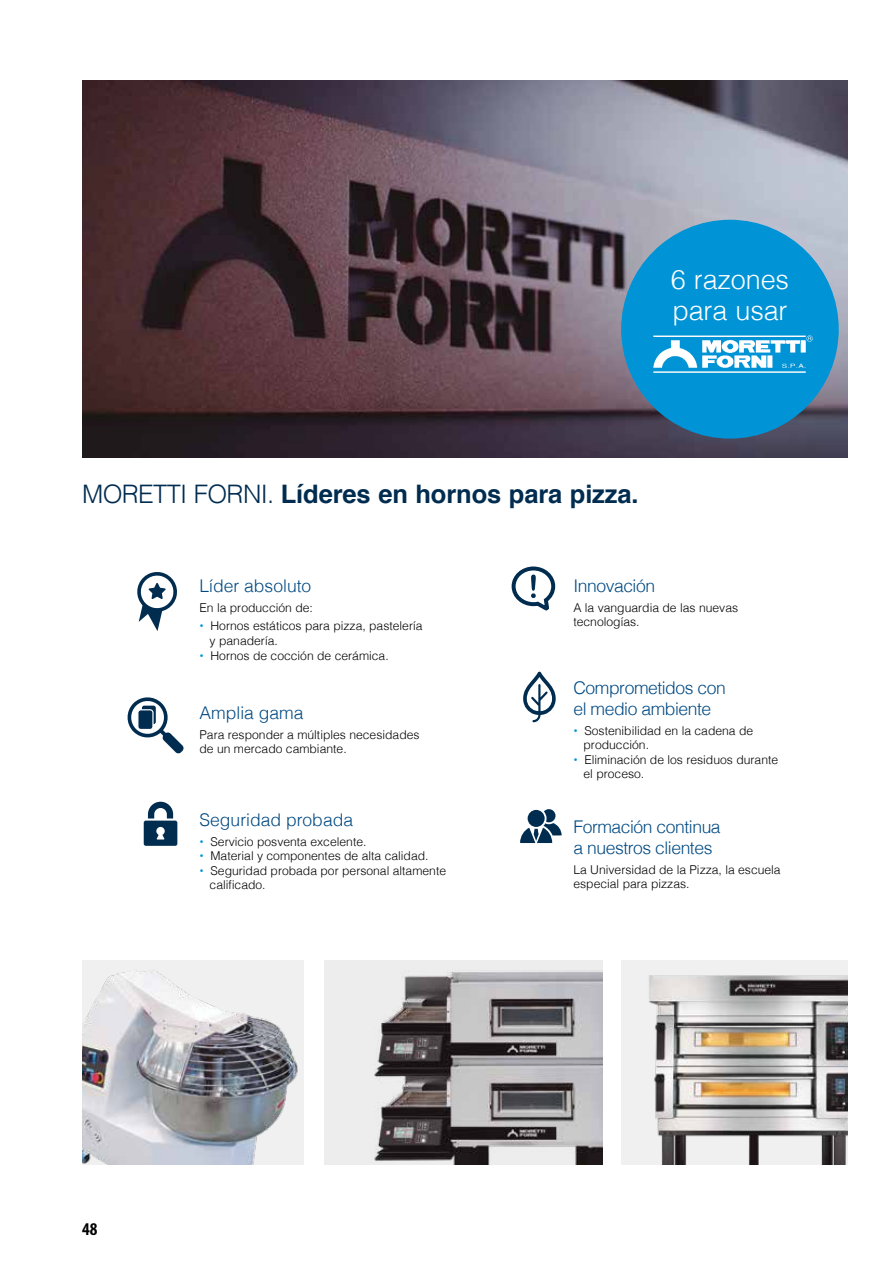
<style>
.page{position:relative;width:893px;height:1263px;background:#fff}
.page>*{position:absolute;margin:0;border:0;box-sizing:border-box;transform-origin:0 0}
.t1{font:300 27px/31.5px "Helvetica";letter-spacing:-.005em;color:#fff}
.t2{font:700 25.5px "Helvetica";letter-spacing:-.005em;color:#002c50}
.t3{font:700 condensed 18px "Myriad Pro";color:#000}
.t4{font:300 17.55px/21px "Helvetica";letter-spacing:-.025em;color:#004982}
.t5{font:300 17.55px "Helvetica";color:#004982}
.t6{font:300 12.15px/14.5px "Helvetica";color:#000}
.s1{font-weight:300}
.s2{font-family:"Helvetica Neue";font-weight:400;color:#0097d9}
</style>
<div class="page">
<img style="left:82px;top:81px;width:765px;height:376px">
<div style="left:324px;top:960px;width:278px;height:204px;background:#ededed"></div>
<img style="left:374px;top:970px;width:228px;height:194px">
<img style="left:82px;top:960px;width:222px;height:204px">
<div style="left:621px;top:960px;width:226px;height:204px;background:#f0f0f0"></div>
<img style="left:649px;top:975px;width:198px;height:189px">
<svg style="left:137px;top:572px;width:40px;height:59px"></svg>
<div style="left:621px;top:220px;width:218px;height:219px;background:#0093d6;border-radius:50%"></div>
<svg style="left:127px;top:697px;width:57px;height:57px"></svg>
<svg style="left:144px;top:802px;width:33px;height:44px"></svg>
<svg style="left:523px;top:671px;width:33px;height:51px"></svg>
<svg style="left:511px;top:566px;width:45px;height:45px"></svg>
<svg style="left:520px;top:809px;width:42px;height:34px"></svg>
<img style="left:629px;top:335px;width:208px;height:57px">
<h1 class="t1" style="left:671px;top:261px;width:120px">6 razones para usar</h1>
<h2 class="t2" style="left:82px;top:473px;width:558px"><span class="s1">MORETTI FORNI.</span> Líderes en hornos para pizza.</h2>
<h3 class="t5" style="left:199px;top:570px;width:113px">Líder absoluto</h3>
<p class="t6" style="left:199px;top:599px;width:115px">En la producción de:</p>
<p class="t6" style="left:210px;top:618px;width:214px;text-indent:-10px"><span class="s2">•</span> Hornos estáticos para pizza, pastelería y panadería.</p>
<p class="t6" style="left:199px;top:647px;width:191px"><span class="s2">•</span> Hornos de cocción de cerámica.</p>
<h3 class="t5" style="left:199px;top:698px;width:106px">Amplia gama</h3>
<p class="t6" style="left:199px;top:726px;width:222px">Para responder a múltiples necesidades de un mercado cambiante.</p>
<h3 class="t5" style="left:199px;top:804px;width:155px">Seguridad probada</h3>
<p class="t6" style="left:199px;top:833px;width:169px"><span class="s2">•</span> Servicio posventa excelente.</p>
<p class="t6" style="left:199px;top:848px;width:231px"><span class="s2">•</span> Material y componentes de alta calidad.</p>
<p class="t6" style="left:210px;top:862px;width:238px;text-indent:-10px"><span class="s2">•</span> Seguridad probada por personal altamente calificado.</p>
<h3 class="t4" style="left:573px;top:574px;width:83px">Innovación</h3>
<p class="t6" style="left:573px;top:599px;width:166px">A la vanguardia de las nuevas tecnologías.</p>
<h3 class="t4" style="left:573px;top:676px;width:154px">Comprometidos con el medio ambiente</h3>
<p class="t6" style="left:584px;top:722px;width:171px;text-indent:-10px"><span class="s2">•</span> Sostenibilidad en la cadena de producción.</p>
<p class="t6" style="left:584px;top:751px;width:196px;text-indent:-10px"><span class="s2">•</span> Eliminación de los residuos durante el proceso.</p>
<h3 class="t4" style="left:573px;top:815px;width:149px">Formación continua a nuestros clientes</h3>
<p class="t6" style="left:573px;top:861px;width:209px">La Universidad de la Pizza, la escuela especial para pizzas.</p>
<h3 class="t3" style="left:82px;top:1218px;width:17px">48</h3>
</div>
